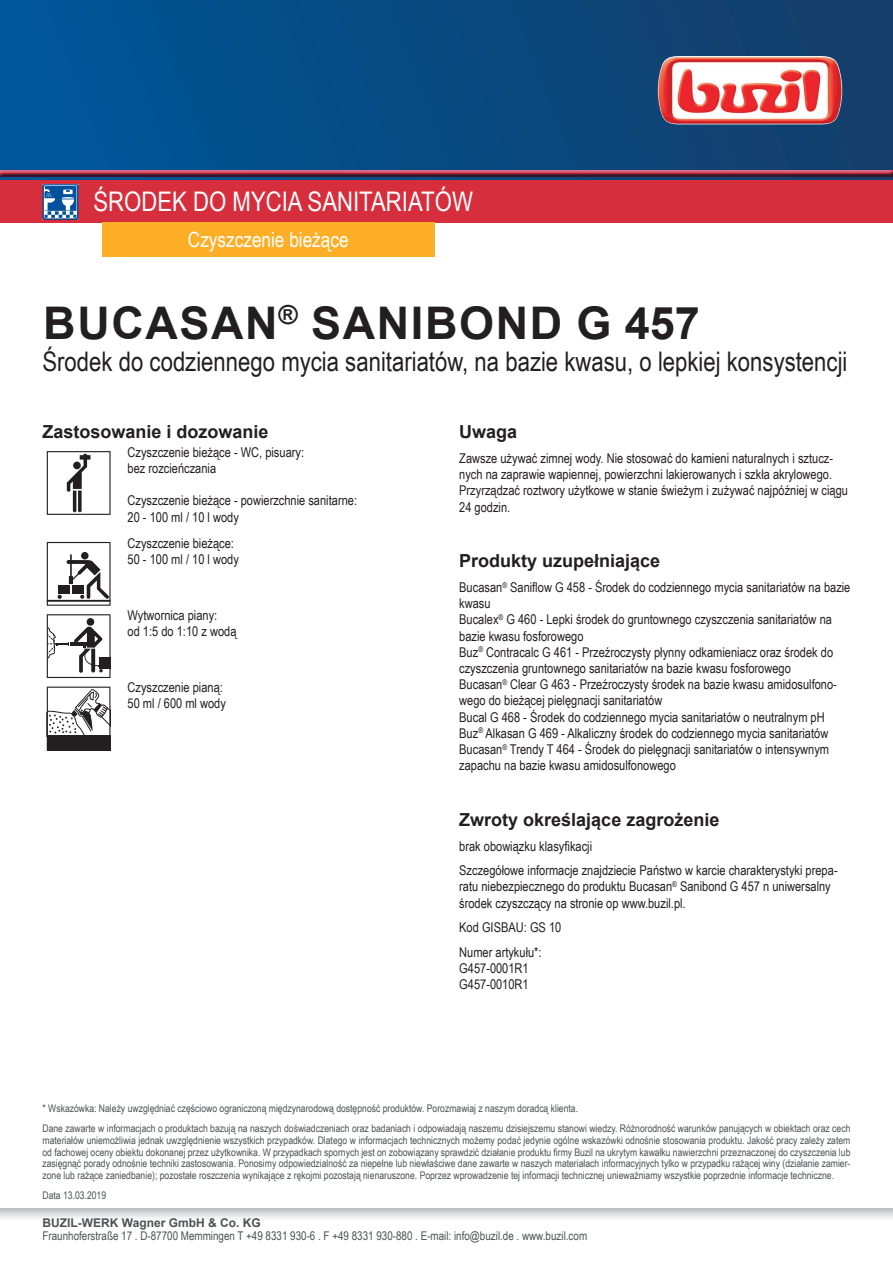
<style>
.page{position:relative;width:893px;height:1263px;background:#fff}
.page>*{position:absolute;margin:0;border:0;box-sizing:border-box;transform-origin:0 0}
.t1{font:700 45px "Arial";letter-spacing:.035em;color:#231f20}
.t2{font:27px "Arial Narrow";color:#231f20}
.t3{font:27px "Arial Narrow";color:#fff}
.t4{font:21px "Arial Narrow";color:#fff}
.t5{font:700 18px "Arial";color:#231f20}
.t6{font:13.5px/16.2px "Arial Narrow";color:#231f20}
.t7{font:12px "Arial Narrow";color:#4e5151}
.t8{font:700 12px "Arial";color:#4e5151}
.t9{font:10.5px/11.7px "Arial Narrow";color:#4d5152}
</style>
<div class="page">
<svg style="left:0;top:1209px;width:893px;height:9px;background:#d9dadc"></svg>
<svg style="left:47px;top:451px;width:64px;height:64px"></svg>
<svg style="left:47px;top:542px;width:64px;height:64px"></svg>
<svg style="left:47px;top:614px;width:64px;height:64px"></svg>
<svg style="left:47px;top:687px;width:63px;height:63px"></svg>
<div style="left:0;top:0;width:893px;height:180px;background:linear-gradient(to right,#00569a,#143e69)"></div>
<img style="left:658px;top:56px;width:184px;height:68px">
<hr style="left:0;top:0;width:1px;height:180px;background:#015599">
<div style="left:0;top:169px;width:893px;height:8px;background:#015599;opacity:.75"></div>
<div style="left:0;top:180px;width:893px;height:43px;background:#d62e3c"></div>
<img style="left:43px;top:184px;width:35px;height:36px">
<svg style="left:44px;top:185px;width:35px;height:33px"></svg>
<div style="left:102px;top:223px;width:333px;height:34px;background:#fbae26"></div>
<h2 class="t3" style="left:94px;top:182px;width:381px">ŚRODEK DO MYCIA SANITARIATÓW</h2>
<h3 class="t4" style="left:188px;top:225px;width:162px">Czyszczenie bieżące</h3>
<h1 class="t1" style="left:43px;top:291px;width:658px">BUCASAN<sup>®</sup> SANIBOND G 457</h1>
<h2 class="t2" style="left:43px;top:342px;width:806px">Środek do codziennego mycia sanitariatów, na bazie kwasu, o lepkiej konsystencji</h2>
<h3 class="t5" style="left:43px;top:419px;width:228px">Zastosowanie i dozowanie</h3>
<p class="t6" style="left:128px;top:443px;width:178px">Czyszczenie bieżące - WC, pisuary: bez rozcieńczania</p>
<p class="t6" style="left:128px;top:492px;width:231px">Czyszczenie bieżące - powierzchnie sanitarne:<br>20 - 100 ml / 10 l wody</p>
<p class="t6" style="left:128px;top:534px;width:113px">Czyszczenie bieżące:<br>50 - 100 ml / 10 l wody</p>
<p class="t6" style="left:128px;top:606px;width:110px">Wytwornica piany:<br>od 1:5 do 1:10 z wodą</p>
<p class="t6" style="left:128px;top:679px;width:100px">Czyszczenie pianą:<br>50 ml / 600 ml wody</p>
<h3 class="t5" style="left:459px;top:419px;width:60px">Uwaga</h3>
<p class="t6" style="left:459px;top:450px;width:390px">Zawsze używać zimnej wody. Nie stosować do kamieni naturalnych i sztucz&shy;nych na zaprawie wapiennej, powierzchni lakierowanych i szkła akrylowego.<br>Przyrządzać roztwory użytkowe w stanie świeżym i zużywać najpóźniej w ciągu 24 godzin.</p>
<h3 class="t5" style="left:459px;top:548px;width:203px">Produkty uzupełniające</h3>
<p class="t6" style="left:459px;top:579px;width:393px">Bucasan<sup>®</sup> Saniflow G 458 - Środek do codziennego mycia sanitariatów na bazie kwasu<br>Bucalex<sup>®</sup> G 460 - Lepki środek do gruntownego czyszczenia sanitariatów na bazie kwasu fosforowego<br>Buz<sup>®</sup> Contracalc G 461 - Przeźroczysty płynny odkamieniacz oraz środek do czyszczenia gruntownego sanitariatów na bazie kwasu fosforowego<br>Bucasan<sup>®</sup> Clear G 463 - Przeźroczysty środek na bazie kwasu amidosulfono&shy;wego do bieżącej pielęgnacji sanitariatów<br>Bucal G 468 - Środek do codziennego mycia sanitariatów o neutralnym pH Buz<sup>®</sup> Alkasan G 469 - Alkaliczny środek do codziennego mycia sanitariatów Bucasan<sup>®</sup> Trendy T 464 - Środek do pielęgnacji sanitariatów o intensywnym zapachu na bazie kwasu amidosulfonowego</p>
<h3 class="t5" style="left:459px;top:807px;width:262px">Zwroty określające zagrożenie</h3>
<p class="t6" style="left:459px;top:833px;width:380px;line-height:24.8px">brak obowiązku klasyfikacji<br>Szczegółowe informacje znajdziecie Państwo w karcie charakterystyki prepa-</p>
<p class="t6" style="left:459px;top:878px;width:373px">ratu niebezpiecznego do produktu Bucasan<sup>®</sup> Sanibond G 457 n uniwersalny środek czyszczący na stronie op www.buzil.pl.</p>
<p class="t6" style="left:459px;top:915px;width:104px;line-height:24.8px">Kod GISBAU: GS 10<br>Numer artykułu*:</p>
<p class="t6" style="left:459px;top:960px;width:71px">G457-0001R1<br>G457-0010R1</p>
<p class="t9" style="left:43px;top:1098px;width:809px;line-height:20.2px">* Wskazówka: Należy uwzględniać częściowo ograniczoną międzynarodową dostępność produktów. Porozmawiaj z naszym doradcą klienta.<br>Dane zawarte w informacjach o produktach bazują na naszych doświadczeniach oraz badaniach i odpowiadają naszemu dzisiejszemu stanowi wiedzy. Różnorodność warunków panujących w obiektach oraz cech</p>
<p class="t9" style="left:43px;top:1134px;width:809px;text-align:justify">materiałów uniemożliwia jednak uwzględnienie wszystkich przypadków. Dlatego w informacjach technicznych możemy podać jedynie ogólne wskazówki odnośnie stosowania produktu. Jakość pracy zależy zatem od fachowej oceny obiektu dokonanej przez użytkownika. W przypadkach spornych jest on zobowiązany sprawdzić działanie produktu firmy Buzil na ukrytym kawałku nawierzchni przeznaczonej do czyszczenia lub zasięgnąć porady odnośnie techniki zastosowania. Ponosimy odpowiedzialność za niepełne lub niewłaściwe dane zawarte w naszych materiałach informacyjnych tylko w przypadku rażącej winy (działanie zamier&shy;zone lub rażące zaniedbanie); pozostałe roszczenia wynikające z rękojmi pozostają nienaruszone. Poprzez wprowadzenie tej informacji technicznej unieważniamy wszystkie poprzednie informacje techniczne.</p>
<p class="t9" style="left:43px;top:1189px;width:65px">Data 13.03.2019</p>
<p class="t8" style="left:43px;top:1214px;width:220px">BUZIL-WERK Wagner GmbH &amp; Co. KG</p>
<p class="t7" style="left:43px;top:1227px;width:546px">Fraunhoferstraße 17 . D-87700 Memmingen T +49 8331 930-6 . F +49 8331 930-880 . E-mail: info@buzil.de . www.buzil.com</p>
</div>
